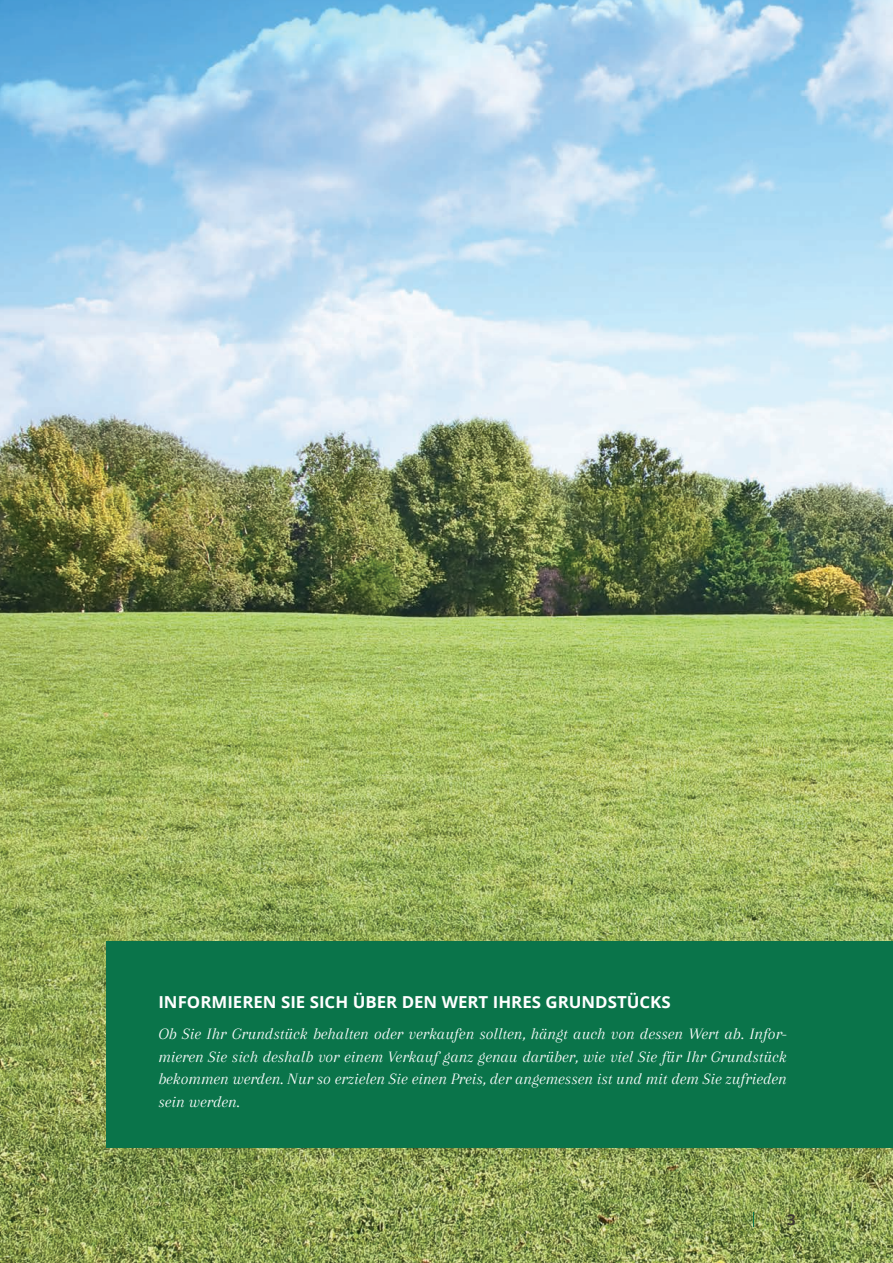
<style>
.page{position:relative;width:893px;height:1263px;background:#fff}
.page>*{position:absolute;margin:0;border:0;box-sizing:border-box;transform-origin:0 0}
.t1{font:italic 16.5px/22.5px "Arapey";color:#fff;text-align:justify}
.t2{font:700 16.5px "Open Sans";color:#fff}
.t3{font:700 15px "Open Sans";color:#3b3532}
</style>
<div class="page">
<img style="left:0;top:0;width:893px;height:1263px">
<div style="left:106px;top:941px;width:787px;height:207px;background:#0a744a"></div>
<svg style="left:753px;top:1212px;width:1px;height:14px"></svg>
<img style="left:0;top:661px;width:1px;height:602px">
<p class="t2" style="left:158px;top:990px;width:514px">INFORMIEREN SIE SICH ÜBER DEN WERT IHRES GRUNDSTÜCKS</p>
<p class="t1" style="left:158px;top:1023px;width:630px">Ob Sie Ihr Grundstück behalten oder verkaufen sollten, hängt auch von dessen Wert ab. Infor&shy;mieren Sie sich deshalb vor einem Verkauf ganz genau darüber, wie viel Sie für Ihr Grundstück bekommen werden. Nur so erzielen Sie einen Preis, der angemessen ist und mit dem Sie zufrieden sein werden.</p>
<p class="t3" style="left:787px;top:1209px;width:22px">33</p>
</div>
